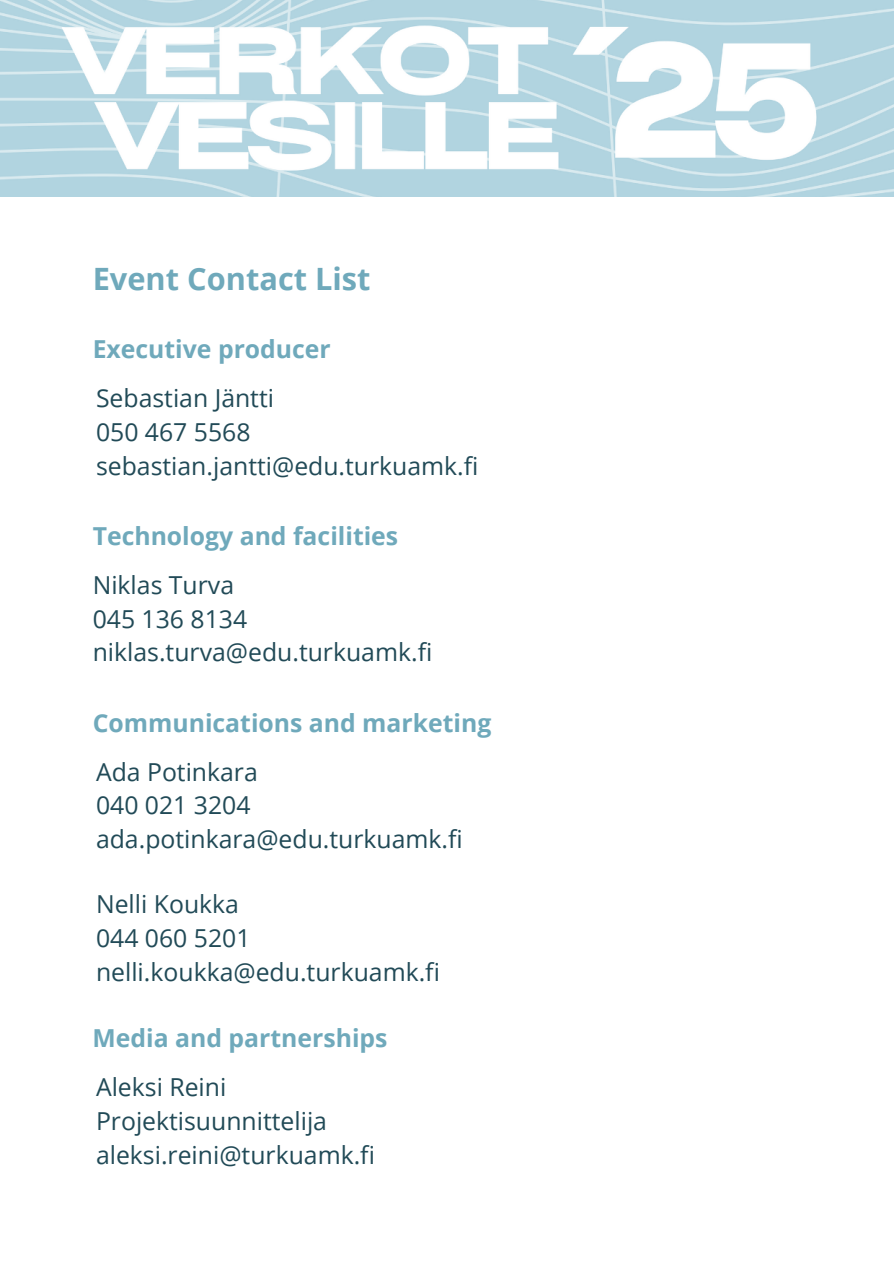
<style>
.page{position:relative;width:894px;height:1264px;background:#fff}
.page>*{position:absolute;margin:0;border:0;box-sizing:border-box;transform-origin:0 0}
.t1{font:700 30.75px "Open Sans";color:#6fa9bb}
.t2{font:24.75px/33.8px "Open Sans";color:#214a57}
.t3{font:700 24.75px "Open Sans";color:#6fa9bb}
</style>
<div class="page">
<img style="left:0;top:1px;width:893px;height:196px">
<p class="t1" style="left:93px;top:257px;width:279px">Event Contact List</p>
<p class="t3" style="left:93px;top:332px;width:239px">Executive producer</p>
<p class="t2" style="left:96px;top:381px;width:384px">Sebastian Jäntti<br>050 467 5568 sebastian.jantti@edu.turkuamk.fi</p>
<p class="t3" style="left:93px;top:518px;width:307px">Technology and facilities</p>
<p class="t2" style="left:93px;top:567px;width:341px">Niklas Turva<br>045 136 8134 niklas.turva@edu.turkuamk.fi</p>
<p class="t3" style="left:93px;top:705px;width:400px">Communications and marketing</p>
<p class="t2" style="left:96px;top:754px;width:368px">Ada Potinkara<br>040 021 3204 ada.potinkara@edu.turkuamk.fi</p>
<p class="t2" style="left:96px;top:887px;width:345px">Nelli Koukka<br>044 060 5201 nelli.koukka@edu.turkuamk.fi</p>
<p class="t3" style="left:93px;top:1020px;width:296px">Media and partnerships</p>
<p class="t2" style="left:96px;top:1069px;width:280px">Aleksi Reini<br>Projektisuunnittelija aleksi.reini@turkuamk.fi</p>
</div>
